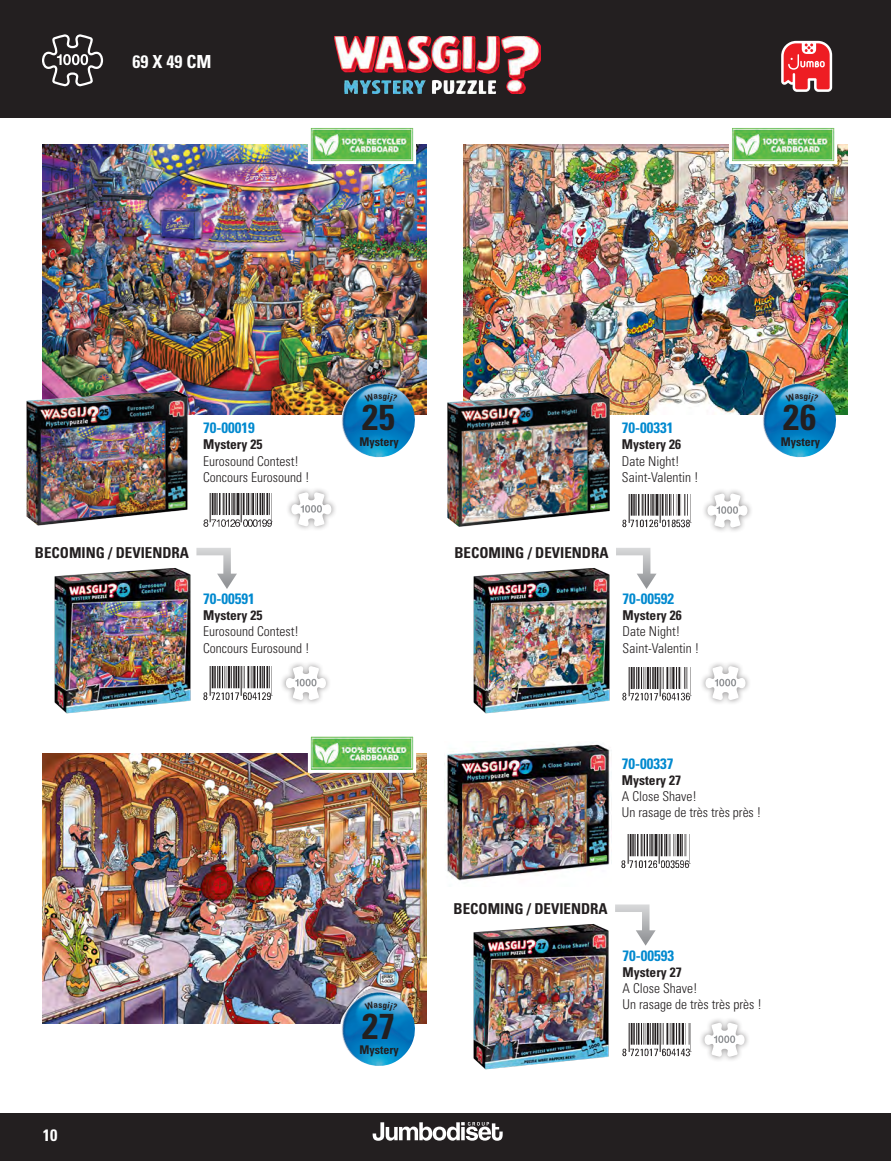
<style>
.page{position:relative;width:891px;height:1161px;background:#231f20}
.page>*{position:absolute;margin:0;border:0;box-sizing:border-box;transform-origin:0 0}
.Item_Intro_2016{font:700 condensed 36px "Univers LT Std";color:#231f20}
.Entete_-_format___titre_2016{font:700 condensed 18px "Univers LT Std";color:#fff}
.t1{font:700 condensed 16.5px "Univers LT Std";color:#fff}
.Item_-_description_2016{font:700 condensed 15px "Univers LT Std";color:#231f20}
.Item_-_no_2016{font:700 condensed 15px "Univers LT Std";color:#0089cf}
.Item_-_description_2016-2{font:300 condensed 13.5px "Univers LT Std";color:#231f20}
.Item_-_no_2016-2{font:700 condensed 13.5px "Univers LT Std";color:#231f20}
.Item_-_nom_2016{font:700 condensed 12px "Univers LT Std";color:#231f20}
</style>
<div class="page">
<div style="left:0;top:118px;width:891px;height:995px;background:#fff"></div>
<svg style="left:373px;top:1122px;width:130px;height:19px"></svg>
<img style="left:43px;top:145px;width:383px;height:270px">
<img style="left:464px;top:145px;width:383px;height:269px">
<img style="left:43px;top:753px;width:383px;height:270px">
<img style="left:26px;top:388px;width:165px;height:138px">
<img style="left:447px;top:389px;width:166px;height:138px">
<img style="left:444px;top:742px;width:168px;height:139px">
<img style="left:335px;top:383px;width:85px;height:75px">
<img style="left:756px;top:383px;width:86px;height:75px">
<img style="left:335px;top:992px;width:85px;height:74px">
<img style="left:203px;top:493px;width:69px;height:34px">
<img style="left:623px;top:494px;width:69px;height:34px">
<img style="left:622px;top:835px;width:69px;height:34px">
<img style="left:306px;top:128px;width:112px;height:38px">
<img style="left:727px;top:128px;width:112px;height:38px">
<svg style="left:306px;top:736px;width:112px;height:38px;background:#98cd8a"></svg>
<svg style="left:42px;top:34px;width:62px;height:53px"></svg>
<svg style="left:781px;top:41px;width:51px;height:51px;background:#df5e62"></svg>
<img style="left:335px;top:36px;width:206px;height:58px">
<svg style="left:196px;top:548px;width:41px;height:41px"></svg>
<svg style="left:616px;top:548px;width:41px;height:41px"></svg>
<div style="left:280px;top:660px;width:52px;height:46px;background:#231f20;opacity:.5"></div>
<svg style="left:286px;top:666px;width:40px;height:34px"></svg>
<div style="left:700px;top:660px;width:52px;height:46px;background:#231f20;opacity:.5"></div>
<svg style="left:705px;top:666px;width:41px;height:34px"></svg>
<div style="left:286px;top:487px;width:51px;height:45px;background:#231f20;opacity:.5"></div>
<svg style="left:291px;top:492px;width:40px;height:34px"></svg>
<img style="left:203px;top:667px;width:69px;height:34px">
<img style="left:623px;top:667px;width:68px;height:34px">
<img style="left:54px;top:564px;width:144px;height:150px">
<img style="left:473px;top:564px;width:144px;height:150px">
<div style="left:702px;top:488px;width:52px;height:45px;background:#231f20;opacity:.5"></div>
<svg style="left:707px;top:494px;width:41px;height:33px"></svg>
<svg style="left:615px;top:904px;width:41px;height:42px"></svg>
<div style="left:699px;top:1017px;width:52px;height:46px;background:#231f20;opacity:.5"></div>
<svg style="left:705px;top:1023px;width:40px;height:34px"></svg>
<img style="left:623px;top:1024px;width:69px;height:33px">
<img style="left:473px;top:921px;width:144px;height:149px">
<svg style="left:365px;top:393px;width:33px;height:9px"></svg>
<svg style="left:786px;top:393px;width:33px;height:9px"></svg>
<svg style="left:365px;top:1002px;width:33px;height:9px"></svg>
<p class="Entete_-_format___titre_2016" style="left:133px;top:51px;width:80px">69 X 49 CM</p>
<p class="Item_-_no_2016" style="left:203px;top:419px;width:53px">70-00019</p>
<p class="Item_-_no_2016-2" style="left:203px;top:436px;width:61px">Mystery 25</p>
<p class="Item_-_description_2016-2" style="left:203px;top:453px;width:97px">Eurosound Contest!</p>
<p class="Item_-_description_2016-2" style="left:203px;top:469px;width:108px">Concours Eurosound !</p>
<p class="Item_Intro_2016" style="left:362px;top:395px;width:34px">25</p>
<p class="Item_-_nom_2016" style="left:360px;top:434px;width:41px">Mystery</p>
<p class="Item_-_no_2016" style="left:622px;top:419px;width:53px">70-00331</p>
<p class="Item_-_no_2016-2" style="left:622px;top:436px;width:61px">Mystery 26</p>
<p class="Item_-_description_2016-2" style="left:622px;top:453px;width:59px">Date Night!</p>
<p class="Item_-_description_2016-2" style="left:622px;top:469px;width:78px">Saint-Valentin !</p>
<p class="Item_-_description_2016" style="left:35px;top:543px;width:156px">BECOMING / DEVIENDRA</p>
<p class="Item_-_description_2016" style="left:454px;top:543px;width:156px">BECOMING / DEVIENDRA</p>
<p class="Item_-_no_2016" style="left:203px;top:589px;width:53px">70-00591</p>
<p class="Item_-_no_2016-2" style="left:203px;top:607px;width:61px">Mystery 25</p>
<p class="Item_-_description_2016-2" style="left:203px;top:624px;width:97px">Eurosound Contest!</p>
<p class="Item_-_description_2016-2" style="left:203px;top:640px;width:108px">Concours Eurosound !</p>
<p class="Item_-_no_2016" style="left:623px;top:589px;width:53px">70-00592</p>
<p class="Item_-_no_2016-2" style="left:623px;top:607px;width:61px">Mystery 26</p>
<p class="Item_-_description_2016-2" style="left:623px;top:624px;width:59px">Date Night!</p>
<p class="Item_-_description_2016-2" style="left:623px;top:640px;width:78px">Saint-Valentin !</p>
<p class="Item_Intro_2016" style="left:783px;top:395px;width:34px">26</p>
<p class="Item_-_nom_2016" style="left:781px;top:434px;width:41px">Mystery</p>
<p class="t1" style="left:43px;top:1125px;width:16px">10</p>
<p class="Item_Intro_2016" style="left:362px;top:1004px;width:34px">27</p>
<p class="Item_-_nom_2016" style="left:360px;top:1043px;width:41px">Mystery</p>
<p class="Item_-_no_2016" style="left:622px;top:754px;width:53px">70-00337</p>
<p class="Item_-_no_2016-2" style="left:622px;top:772px;width:61px">Mystery 27</p>
<p class="Item_-_description_2016-2" style="left:622px;top:788px;width:76px">A Close Shave!</p>
<p class="Item_-_description_2016-2" style="left:622px;top:805px;width:141px">Un rasage de très très près !</p>
<p class="Item_-_description_2016" style="left:454px;top:900px;width:156px">BECOMING / DEVIENDRA</p>
<p class="Item_-_no_2016" style="left:623px;top:946px;width:53px">70-00593</p>
<p class="Item_-_no_2016-2" style="left:623px;top:964px;width:61px">Mystery 27</p>
<p class="Item_-_description_2016-2" style="left:623px;top:980px;width:76px">A Close Shave!</p>
<p class="Item_-_description_2016-2" style="left:623px;top:996px;width:141px">Un rasage de très très près !</p>
</div>
